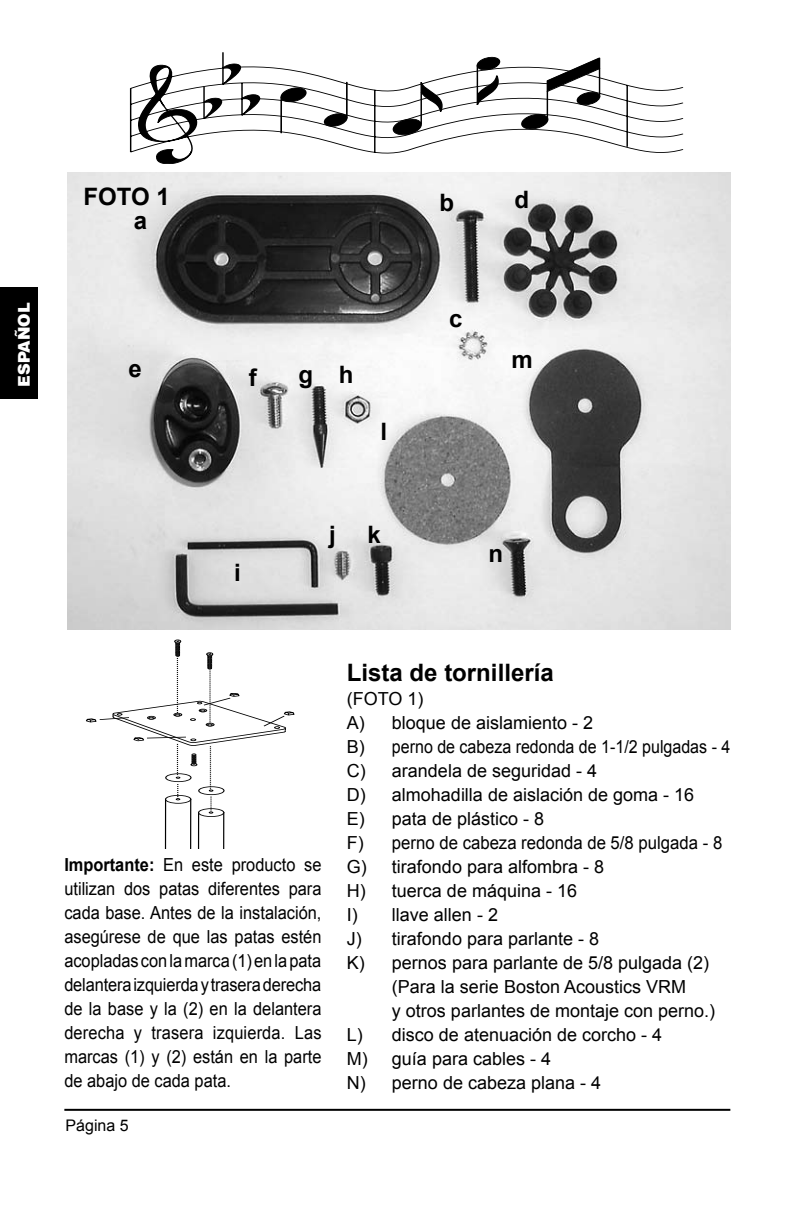
<style>
.page{position:relative;width:792px;height:1224px;background:#fff}
.page>*{position:absolute;margin:0;border:0;box-sizing:border-box;transform-origin:0 0}
.t1{font:700 24px "Arial";color:#000}
.t2{font:18px "Arial";color:#000}
.t3{font:18px/24px "Arial";color:#000;text-align:justify;scale:.91 1}
.t4{font:900 16.2px "Helvetica";color:#fff}
.t5{font:16px "Arial";color:#000}
.s1{font-weight:700}
.s2{font-style:inherit}
</style>
<div class="page">
<div style="left:0;top:287px;width:38px;height:112px;background:#000"></div>
<svg style="left:129px;top:66px;width:555px;height:88px"></svg>
<svg style="left:138px;top:52px;width:170px;height:111px"></svg>
<hr style="left:281px;top:97px;width:1px;height:36px;background:#000">
<svg style="left:323px;top:112px;width:25px;height:16px"></svg>
<hr style="left:346px;top:82px;width:1px;height:36px;background:#000">
<svg style="left:391px;top:70px;width:57px;height:67px"></svg>
<svg style="left:476px;top:56px;width:28px;height:61px"></svg>
<svg style="left:520px;top:57px;width:82px;height:74px"></svg>
<svg style="left:86px;top:640px;width:209px;height:209px"></svg>
<img style="left:67px;top:173px;width:663px;height:457px">
<hr style="left:64px;top:1109px;width:666px;height:2px;background:#000">
<p class="t4" style="left:13px;top:387px;width:86px;rotate:-90deg">ESPAÑOL</p>
<h1 class="t1" style="left:83px;top:183px;width:88px">FOTO 1</h1>
<h1 class="t1" style="left:134px;top:207px;width:15px">a</h1>
<h1 class="t1" style="left:129px;top:356px;width:15px">e</h1>
<h1 class="t1" style="left:298px;top:361px;width:16px">g</h1>
<h1 class="t1" style="left:249px;top:364px;width:9px">f</h1>
<h1 class="t1" style="left:339px;top:361px;width:16px">h</h1>
<h1 class="t1" style="left:381px;top:418px;width:8px">l</h1>
<h1 class="t1" style="left:234px;top:559px;width:8px">i</h1>
<h1 class="t1" style="left:329px;top:521px;width:8px">j</h1>
<h1 class="t1" style="left:367px;top:521px;width:15px">k</h1>
<h1 class="t1" style="left:439px;top:189px;width:16px">b</h1>
<h1 class="t1" style="left:449px;top:305px;width:15px">c</h1>
<h1 class="t1" style="left:514px;top:186px;width:16px">d</h1>
<h1 class="t1" style="left:511px;top:346px;width:23px">m</h1>
<h1 class="t1" style="left:489px;top:540px;width:16px">n</h1>
<p class="t3" style="left:64px;top:853px;width:284px"><span class="s1">Importante:</span> En este producto se utilizan dos patas diferentes para cada base. Antes de la instalación, asegúrese de que las patas estén acopladas con la marca (1) en la pata delantera izquierda y trasera derecha de la base y la (2) en la delantera derecha y trasera izquierda. Las marcas (1) y (2) están en la parte de abajo de cada pata.</p>
<p class="t5" style="left:66px;top:1117px;width:65px">Página <span class="s2">5</span></p>
<h1 class="t1" style="left:347px;top:659px;width:208px">Lista de tornillería</h1>
<p class="t2" style="left:347px;top:688px;width:78px">(FOTO 1)</p>
<p class="t2" style="left:347px;top:712px;width:248px">A) bloque de aislamiento - 2</p>
<p class="t2" style="left:347px;top:736px;width:385px">B) perno de cabeza redonda de 1-1/2 pulgadas - 4</p>
<p class="t2" style="left:347px;top:760px;width:252px">C) arandela de seguridad - 4</p>
<p class="t2" style="left:347px;top:784px;width:349px">D) almohadilla de aislación de goma - 16</p>
<p class="t2" style="left:347px;top:808px;width:199px">E) pata de plástico - 8</p>
<p class="t2" style="left:347px;top:832px;width:377px">F) perno de cabeza redonda de 5/8 pulgada - 8</p>
<p class="t2" style="left:347px;top:856px;width:259px">G) tirafondo para alfombra - 8</p>
<p class="t2" style="left:347px;top:880px;width:232px">H) tuerca de máquina - 16</p>
<p class="t2" style="left:347px;top:904px;width:153px">I) llave allen - 2</p>
<p class="t2" style="left:347px;top:928px;width:254px">J) tirafondo para parlante - 8</p>
<p class="t2" style="left:347px;top:952px;width:364px">K) pernos para parlante de 5/8 pulgada (2)</p>
<p class="t2" style="left:392px;top:976px;width:296px">(Para la serie Boston Acoustics VRM</p>
<p class="t2" style="left:392px;top:1000px;width:325px">y otros parlantes de montaje con perno.)</p>
<p class="t2" style="left:347px;top:1024px;width:317px">L) disco de atenuación de corcho - 4</p>
<p class="t2" style="left:347px;top:1048px;width:206px">M) guía para cables - 4</p>
<p class="t2" style="left:347px;top:1072px;width:256px">N) perno de cabeza plana - 4</p>
</div>
